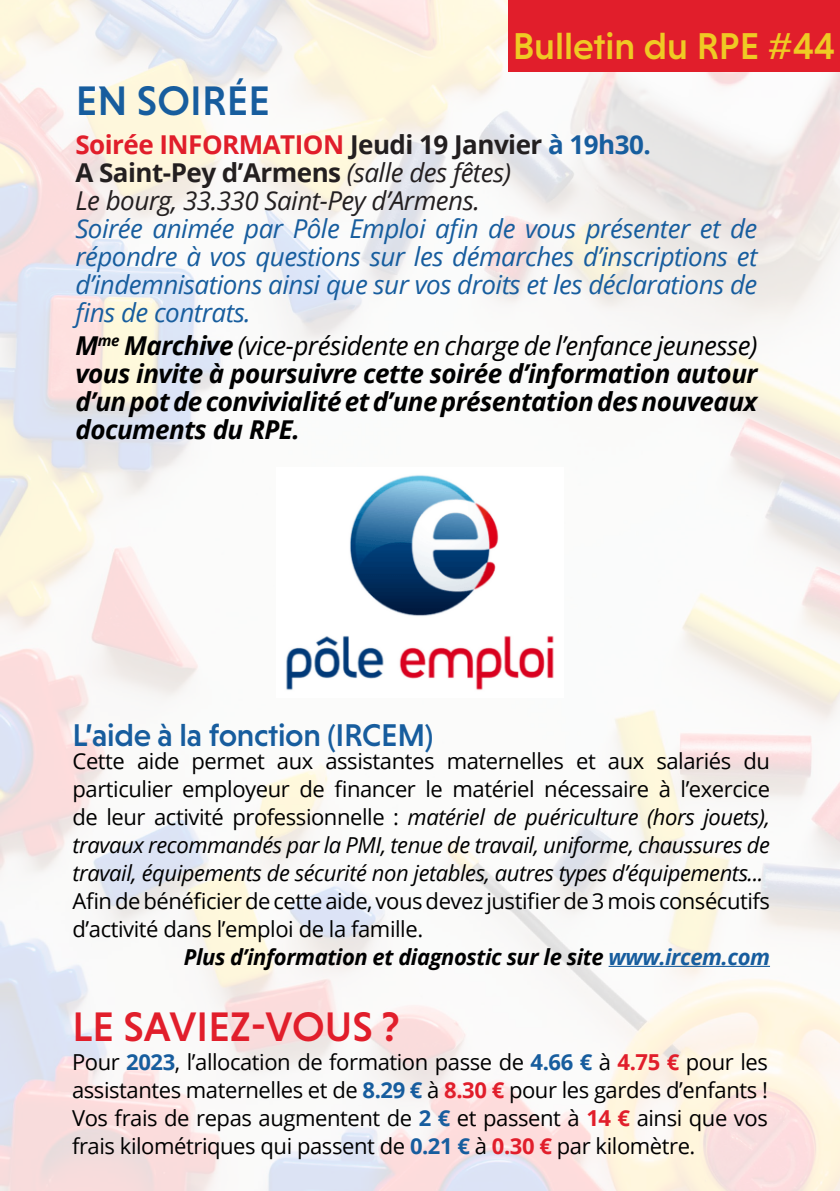
<style>
.page{position:relative;width:840px;height:1191px;background:#fff}
.page>*{position:absolute;margin:0;border:0;box-sizing:border-box;transform-origin:0 0}
.t1{font:500 42px "Niveau Grotesk";letter-spacing:.005em;color:#e11e2b}
.t2{font:500 42px "Niveau Grotesk";letter-spacing:.005em;color:#175d9e}
.t3{font:500 38px "Niveau Grotesk";color:#efca24}
.t4{font:500 32px "Niveau Grotesk";letter-spacing:-.01em;color:#175d9e}
.t5{font:italic 700 26px/28px "Open Sans";letter-spacing:-.02em;color:#000;text-align:justify}
.t6{font:italic 26px/28px "Open Sans";letter-spacing:-.02em;color:#175d9e;text-align:justify}
.t7{font:italic 26px/28px "Open Sans";letter-spacing:-.02em;color:#231f20}
.t8{font:22px/28px "Open Sans";letter-spacing:-.02em;color:#000;text-align:justify}
.t9{font:italic 22px/28px "Open Sans";letter-spacing:-.02em;color:#000;text-align:justify}
.t10{font:italic 700 22px "Open Sans";letter-spacing:-.02em;color:#000}
.s1{font-weight:700;font-style:normal;color:#e11e2b}
.s2{font-weight:700;font-style:normal}
.s3{font-weight:700;font-style:normal;color:#175d9e}
.s4{font-weight:400}
.s5{font-style:normal}
.s6{color:#175d9e}
.s7{font-weight:700;color:#175d9e}
.s8{font-weight:700;color:#e11e2b}
</style>
<div class="page">
<img style="left:0;top:0;width:839px;height:1191px">
<div style="left:508px;top:0;width:331px;height:71px;background:#e11e2b"></div>
<hr style="left:608px;top:965px;width:161px;height:2px;background:#175d9e">
<img style="left:276px;top:467px;width:287px;height:230px">
<h1 class="t2" style="left:76px;top:77px;width:196px">EN SOIRÉE</h1>
<h2 class="t3" style="left:512px;top:24px;width:324px">Bulletin du RPE #44</h2>
<p class="t7" style="left:75px;top:130px;width:576px"><span class="s1">Soirée INFORMATION</span> <span class="s2">Jeudi 19 Janvier</span> <span class="s3">à 19h30.<br></span><span class="s2">A Saint-Pey d’Armens</span> (salle des fêtes)<br>Le bourg, 33.330 Saint-Pey d’Armens.</p>
<p class="t6" style="left:75px;top:214px;width:683px">Soirée animée par Pôle Emploi afin de vous présenter et de répondre à vos questions sur les démarches d’inscriptions et d’indemnisations ainsi que sur vos droits et les déclarations de fins de contrats.</p>
<p class="t5" style="left:75px;top:331px;width:683px">M<sup>me</sup> Marchive <span class="s4">(vice-présidente en charge de l’enfance jeunesse) </span>vous invite à poursuivre cette soirée d’information autour d’un pot de convivialité et d’une présentation des nouveaux documents du RPE.</p>
<h3 class="t4" style="left:72px;top:716px;width:362px">L’aide à la fonction (IRCEM)</h3>
<p class="t9" style="left:72px;top:746px;width:698px"><span class="s5">Cette aide permet aux assistantes maternelles et aux salariés du particulier employeur de financer le matériel nécessaire à l’exercice de leur activité professionnelle :</span> matériel de puériculture (hors jouets), travaux recommandés par la PMI, tenue de travail, uniforme, chaussures de travail, équipements de sécurité non jetables, autres types d’équipements...</p>
<p class="t8" style="left:72px;top:886px;width:698px">Afin de bénéficier de cette aide, vous devez justifier de 3 mois consécutifs</p>
<p class="t8" style="left:72px;top:914px;width:352px">d’activité dans l’emploi de la famille.</p>
<p class="t10" style="left:184px;top:941px;width:587px">Plus d’information et diagnostic sur le site <span class="s6">www.ircem.com</span></p>
<h1 class="t1" style="left:72px;top:1002px;width:329px">LE SAVIEZ-VOUS ?</h1>
<p class="t8" style="left:72px;top:1047px;width:697px">Pour <span class="s7">2023</span>, l’allocation de formation passe de <span class="s7">4.66 €</span> à <span class="s8">4.75 €</span> pour les assistantes maternelles et de <span class="s7">8.29 €</span> à <span class="s8">8.30 €</span> pour les gardes d’enfants !<br>Vos frais de repas augmentent de <span class="s7">2 €</span> et passent à <span class="s8">14 €</span> ainsi que vos frais kilométriques qui passent de <span class="s7">0.21 €</span> à <span class="s8">0.30 €</span> par kilomètre.</p>
</div>
